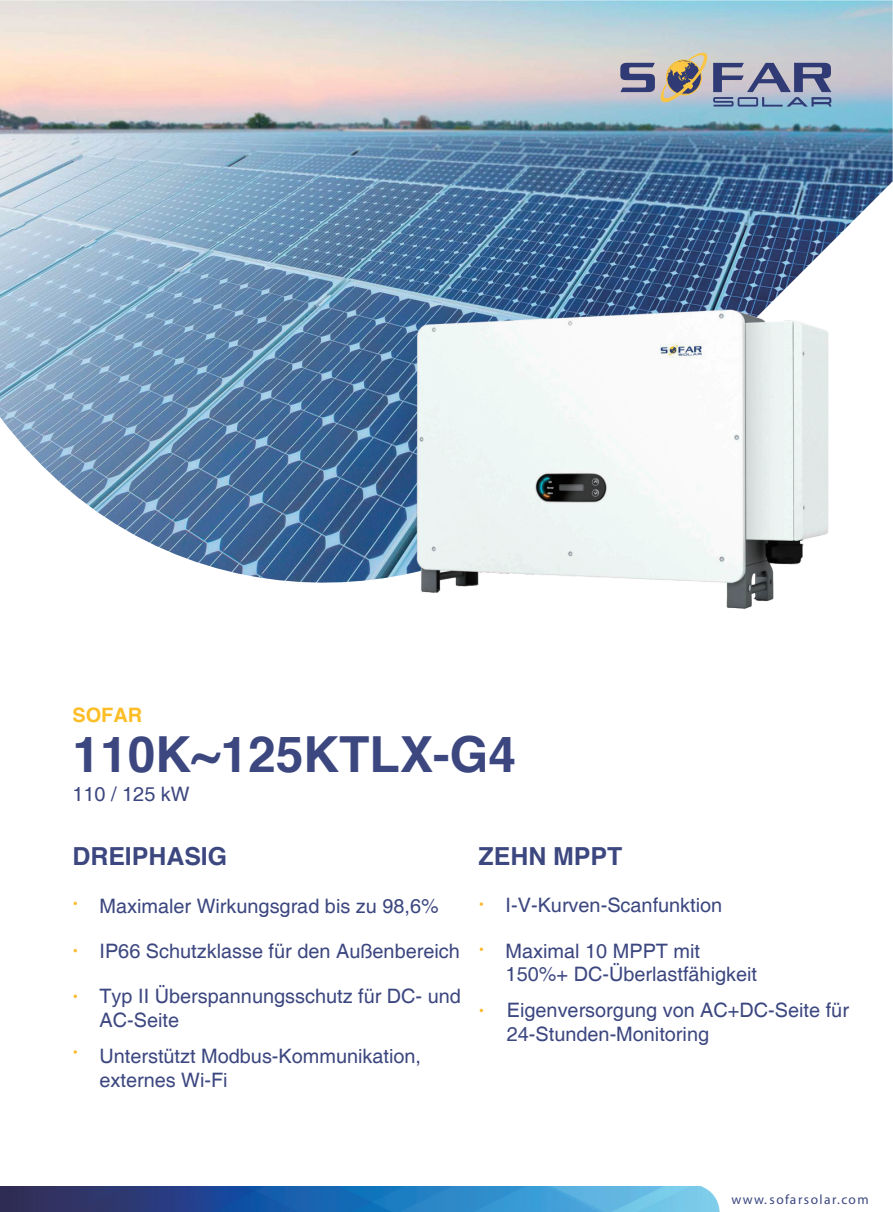
<style>
.page{position:relative;width:893px;height:1212px;background:#fff}
.page>*{position:absolute;margin:0;border:0;box-sizing:border-box;transform-origin:0 0}
.t1{font:700 49.8px "Helvetica";color:#3c4780}
.t2{font:700 24.9px "Helvetica";color:#3c4780}
.t3{font:19.95px/23.9px "Helvetica";color:#3c4780}
.t4{font:700 19.95px "Helvetica";color:#fdbd26}
.t5{font:13.5px "Myriad Pro";letter-spacing:.1em;color:#3c4780}
</style>
<div class="page">
<img style="left:0;top:0;width:893px;height:583px">
<img style="left:357px;top:255px;width:487px;height:354px">
<svg style="left:661px;top:53px;width:46px;height:49px"></svg>
<svg style="left:620px;top:63px;width:35px;height:29px"></svg>
<svg style="left:713px;top:63px;width:118px;height:44px"></svg>
<svg style="left:74px;top:1050px;width:3px;height:4px"></svg>
<svg style="left:480px;top:902px;width:3px;height:4px"></svg>
<svg style="left:480px;top:947px;width:3px;height:4px"></svg>
<img style="left:0;top:1186px;width:720px;height:25px">
<p class="t4" style="left:72px;top:703px;width:71px">SOFAR</p>
<h1 class="t1" style="left:72px;top:723px;width:445px">110K~125KTLX-G4</h1>
<p class="t3" style="left:72px;top:783px;width:119px">110 / 125 kW</p>
<p class="t2" style="left:72px;top:840px;width:156px">DREIPHASIG</p>
<p class="t2" style="left:479px;top:840px;width:145px">ZEHN MPPT</p>
<p class="t3" style="left:99px;top:894px;width:341px">Maximaler Wirkungsgrad bis zu 98,6%</p>
<p class="t3" style="left:99px;top:939px;width:362px">IP66 Schutzklasse für den Außenbereich</p>
<p class="t3" style="left:99px;top:984px;width:363px">Typ II Überspannungsschutz für DC- und<br>AC-Seite</p>
<p class="t3" style="left:99px;top:1044px;width:323px">Unterstützt Modbus-Kommunikation, externes Wi-Fi</p>
<p class="t3" style="left:506px;top:894px;width:218px">I-V-Kurven-Scanfunktion</p>
<p class="t3" style="left:506px;top:939px;width:253px">Maximal 10 MPPT mit<br>150%+ DC-Überlastfähigkeit</p>
<p class="t3" style="left:507px;top:999px;width:344px">Eigenversorgung von AC+DC-Seite für<br>24-Stunden-Monitoring</p>
<p class="t5" style="left:731px;top:1191px;width:139px">www.sofarsolar.com</p>
</div>
